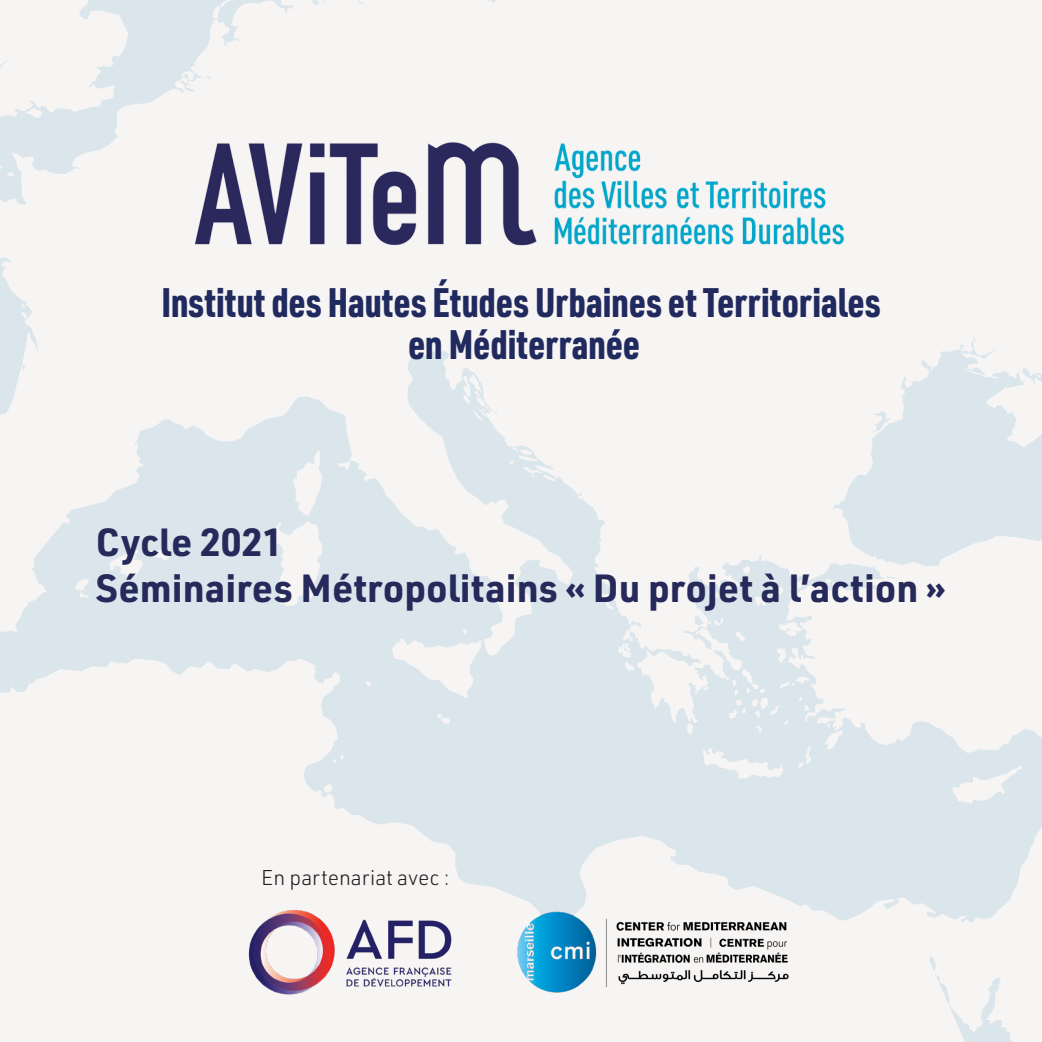
<style>
.page{position:relative;width:1042px;height:1042px;background:#fff}
.page>*{position:absolute;margin:0;border:0;box-sizing:border-box;transform-origin:0 0}
.t1{font:900 40.43px "URWDIN Arabic Cond";color:#212a5e;scale:.95 1}
.t2{font:700 38.5px/46.2px "URWDIN Arabic";color:#252a5a}
.t3{font:300 21px "URWDIN Arabic";color:#231f20}
</style>
<div class="page">
<img style="left:0;top:0;width:1042px;height:1042px">
<img style="left:192px;top:138px;width:658px;height:120px">
<img style="left:518px;top:890px;width:279px;height:121px">
<img style="left:245px;top:905px;width:211px;height:94px">
<p class="t1" style="left:161px;top:280px;width:758px">Institut des Hautes Études Urbaines et Territoriales</p>
<p class="t1" style="left:408px;top:322px;width:246px">en Méditerranée</p>
<p class="t2" style="left:96px;top:519px;width:851px">Cycle 2021<br>Séminaires Métropolitains « Du projet à l’action »</p>
<p class="t3" style="left:261px;top:865px;width:190px">En partenariat avec :</p>
</div>
